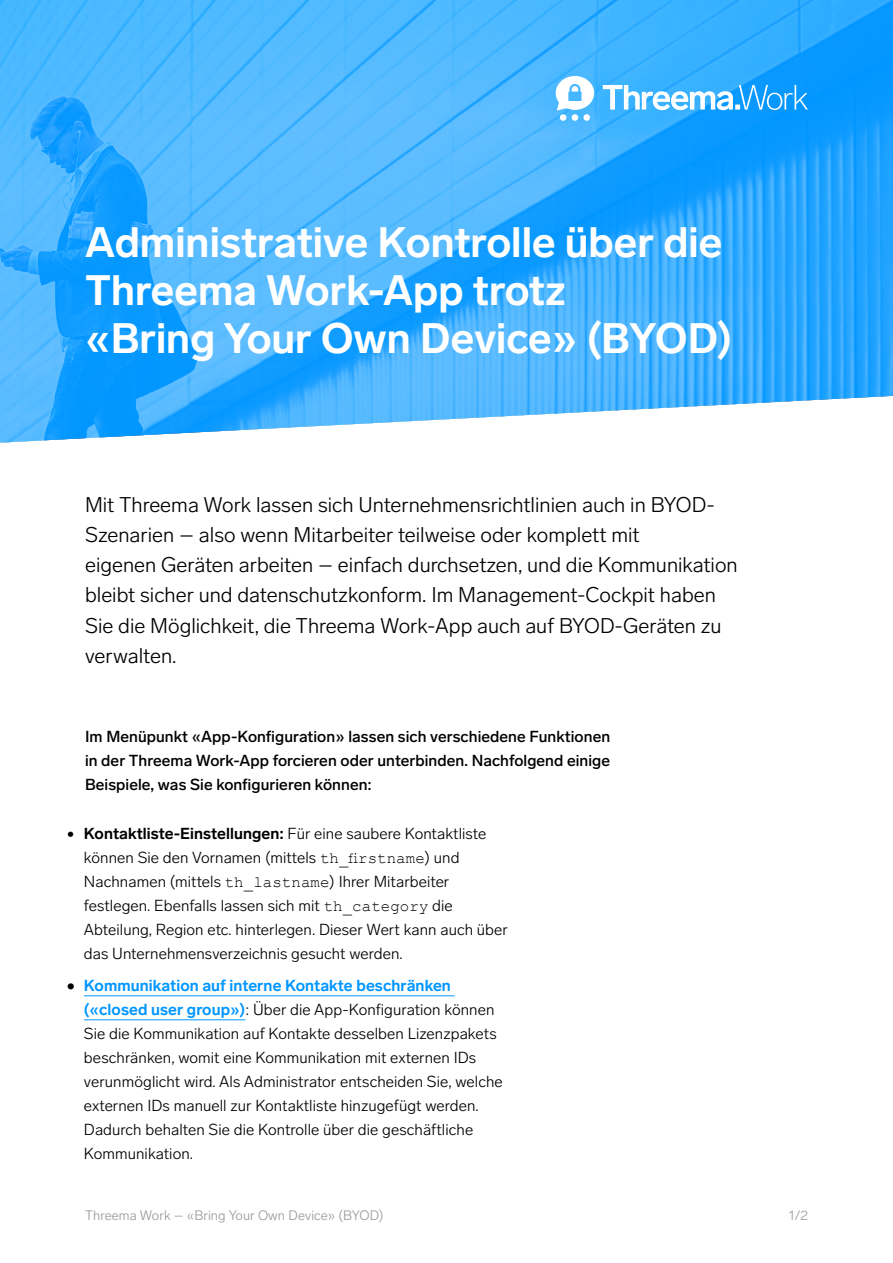
<style>
.page{position:relative;width:893px;height:1263px;background:#fff}
.page>*{position:absolute;margin:0;border:0;box-sizing:border-box;transform-origin:0 0}
.t1{font:700 42px/48px "Lab Grotesque";color:#fff}
.t2{font:300 21px/30px "Lab Grotesque";color:#000}
.t3{font:300 15.75px/24px "Lab Grotesque";letter-spacing:.005em;color:#000}
.t4{font:500 15.75px/24px "Lab Grotesque";letter-spacing:.005em;color:#000;text-align:justify}
.t5{font:300 13.5px "Lab Grotesque";letter-spacing:.005em;color:#999}
.s1{font-weight:700}
.s2{font-family:"Courier New";font-weight:400}
.s3{font-weight:700;color:#0096ff}
</style>
<div class="page">
<svg style="left:0;top:0;width:893px;height:443px;background:#46b3fe"></svg>
<hr style="left:84px;top:995px;width:371px;height:1px;background:#0096ff">
<hr style="left:84px;top:1019px;width:161px;height:1px;background:#0096ff">
<svg style="left:556px;top:76px;width:252px;height:35px"></svg>
<h1 class="t1" style="left:85px;top:219px;width:649px">Administrative Kontrolle über die<br>Threema Work-App trotz<br>«Bring Your Own Device» (BYOD)</h1>
<p class="t2" style="left:85px;top:490px;width:654px">Mit Threema Work lassen sich Unternehmensrichtlinien auch in BYOD-Szenarien – also wenn Mitarbeiter teilweise oder komplett mit<br>eigenen Geräten arbeiten – einfach durchsetzen, und die Kommunikation bleibt sicher und datenschutzkonform. Im Management-Cockpit haben Sie die Möglichkeit, die Threema Work-App auch auf BYOD-Geräten zu verwalten.</p>
<p class="t4" style="left:85px;top:725px;width:527px">Im Menüpunkt «App-Konfiguration» lassen sich verschiedene Funktionen in der Threema Work-App forcieren oder unterbinden. Nachfolgend einige Beispiele, was Sie konfigurieren können:</p>
<p class="t3" style="left:84px;top:821px;width:425px;text-indent:-17px">• <span class="s1">Kontaktliste-Einstellungen:</span> Für eine saubere Kontaktliste können Sie den Vornamen (mittels <span class="s2">th_firstname</span>) und Nachnamen (mittels <span class="s2">th_lastname</span>) Ihrer Mitarbeiter festlegen. Ebenfalls lassen sich mit <span class="s2">th_category</span> die Abteilung, Region etc. hinterlegen. Dieser Wert kann auch über das Unternehmensverzeichnis gesucht werden.</p>
<p class="t3" style="left:84px;top:974px;width:420px;text-indent:-17px"><span class="s1">•</span> <span class="s3">Kommunikation auf interne Kontakte beschränken («closed user group»)</span>: Über die App-Konfiguration können Sie die Kommunikation auf Kontakte desselben Lizenzpakets beschränken, womit eine Kommunikation mit externen IDs verunmöglicht wird. Als Administrator entscheiden Sie, welche externen IDs manuell zur Kontaktliste hinzugefügt werden.<br>Dadurch behalten Sie die Kontrolle über die geschäftliche Kommunikation.</p>
<p class="t5" style="left:85px;top:1208px;width:300px">Threema Work – «Bring Your Own Device» (BYOD)</p>
<p class="t5" style="left:789px;top:1208px;width:20px">1/2</p>
</div>
